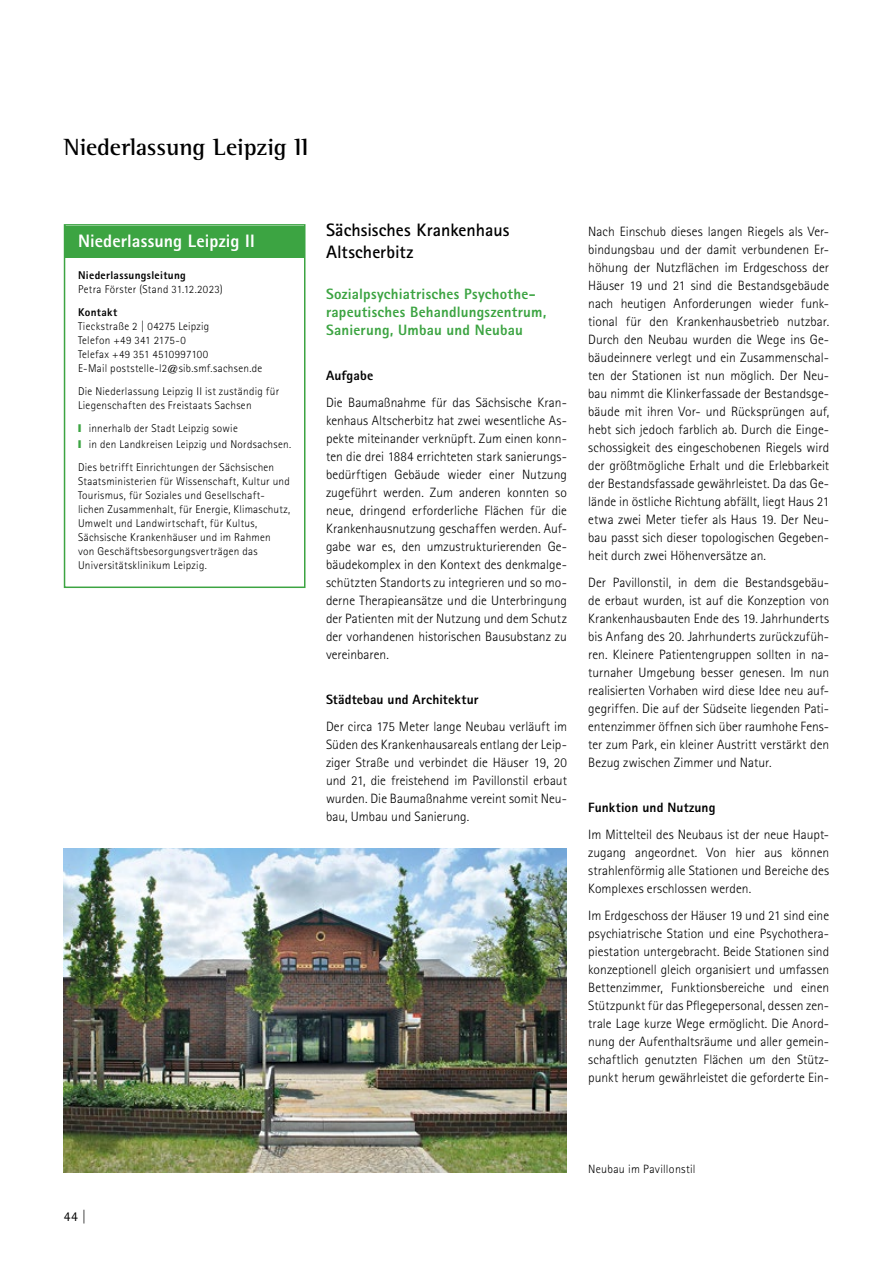
<style>
.page{position:relative;width:893px;height:1263px;background:#fff}
.page>*{position:absolute;margin:0;border:0;box-sizing:border-box;transform-origin:0 0}
._00-NR_Inhalt_Überschrift_2__Ordnung{font:700 24px "Rotis Semi Serif Std";letter-spacing:-.005em;color:#000}
._00_Inhalt_Überschrift_3__Ordnung{font:700 18px/21.6px "Rotis Sans Serif Std";color:#000}
.t1{font:800 18px "Rotis Sans Serif Std";letter-spacing:.005em;color:#fff}
._00_Inhalt_Überschrift_4__Ordnung{font:800 15px/18px "Rotis Sans Serif Std";letter-spacing:.015em;color:#3ca442}
._00_Fließtext{font:300 13.5px/18px "Rotis Sans Serif Std";letter-spacing:.005em;color:#000;text-align:justify}
._00_Fließtext-2{font:800 13.5px "Rotis Sans Serif Std";letter-spacing:.01em;color:#000}
.t2{font:13.5px "Rotis Sans Serif Std";color:#000}
._00_Bildunterschriften{font:300 12px "Rotis Sans Serif Std";letter-spacing:.02em;color:#000}
.Kasten_Fließtext{font:300 11.25px/14.1px "Rotis Sans Serif Std";letter-spacing:.025em;color:#000}
.Kasten_Stickpunkte{font:300 11.25px "Rotis Sans Serif Std";letter-spacing:.025em;color:#000}
.s1{font-weight:800}
</style>
<div class="page">
<div style="left:65px;top:226px;width:239px;height:31px;background:#3ca442"></div>
<div style="left:64px;top:224px;width:241px;height:364px;border:2px solid #3ca442"></div>
<img style="left:64px;top:848px;width:503px;height:324px">
<h2 class="_00-NR_Inhalt_Überschrift_2__Ordnung" style="left:64px;top:133px;width:246px">Niederlassung Leipzig II</h2>
<h3 class="t1" style="left:78px;top:229px;width:178px">Niederlassung Leipzig II</h3>
<p class="Kasten_Fließtext" style="left:78px;top:268px;width:146px"><span class="s1">Niederlassungsleitung<br></span>Petra Förster (Stand 31.12.2023)</p>
<p class="Kasten_Fließtext" style="left:78px;top:305px;width:186px"><span class="s1">Kontakt<br></span>Tieckstraße 2 | 04275 Leipzig<br>Telefon +49 341 2175-0<br>Telefax +49 351 4510997100<br>E-Mail poststelle-l2@sib.smf.sachsen.de</p>
<p class="Kasten_Fließtext" style="left:78px;top:384px;width:203px">Die Niederlassung Leipzig II ist zuständig für<br>Liegenschaften des Freistaats Sachsen</p>
<p class="Kasten_Stickpunkte" style="left:89px;top:421px;width:151px">innerhalb der Stadt Leipzig sowie</p>
<p class="Kasten_Stickpunkte" style="left:89px;top:438px;width:204px">in den Landkreisen Leipzig und Nordsachsen.</p>
<p class="Kasten_Fließtext" style="left:78px;top:460px;width:214px">Dies betrifft Einrichtungen der Sächsischen Staatsministerien für Wissenschaft, Kultur und Tourismus, für Soziales und Gesellschaft&shy;lichen Zusammenhalt, für Energie, Klimaschutz, Umwelt und Landwirtschaft, für Kultus, Sächsische Krankenhäuser und im Rahmen<br>von Geschäftsbesorgungsverträgen das Universitätsklinikum Leipzig.</p>
<h3 class="_00_Inhalt_Überschrift_3__Ordnung" style="left:326px;top:219px;width:185px">Sächsisches Krankenhaus<br>Altscherbitz</h3>
<h4 class="_00_Inhalt_Überschrift_4__Ordnung" style="left:326px;top:285px;width:222px">Sozialpsychiatrisches Psychothe&shy;rapeutisches Behandlungszentrum,<br>Sanierung, Umbau und Neubau</h4>
<p class="_00_Fließtext-2" style="left:326px;top:367px;width:49px">Aufgabe</p>
<p class="_00_Fließtext" style="left:326px;top:394px;width:242px">Die Baumaßnahme für das Sächsische Kran&shy;kenhaus Altscherbitz hat zwei wesentliche As&shy;pekte miteinander verknüpft. Zum einen konn&shy;ten die drei 1884 errichteten stark sanierungs&shy;bedürftigen Gebäude wieder einer Nutzung zugeführt werden. Zum anderen konnten so neue, dringend erforderliche Flächen für die Krankenhausnutzung geschaffen werden. Auf&shy;gabe war es, den umzustrukturierenden Ge&shy;bäudekomplex in den Kontext des denkmalge&shy;schützten Standorts zu integrieren und so mo&shy;derne Therapieansätze und die Unterbringung der Patienten mit der Nutzung und dem Schutz der vorhandenen historischen Bausubstanz zu vereinbaren.</p>
<p class="_00_Fließtext-2" style="left:326px;top:691px;width:154px">Städtebau und Architektur</p>
<p class="_00_Fließtext" style="left:326px;top:718px;width:242px">Der circa 175 Meter lange Neubau verläuft im Süden des Krankenhausareals entlang der Leip&shy;ziger Straße und verbindet die Häuser 19, 20 und 21, die freistehend im Pavillonstil erbaut wurden. Die Baumaßnahme vereint somit Neu&shy;bau, Umbau und Sanierung.</p>
<p class="_00_Fließtext" style="left:588px;top:223px;width:242px">Nach Einschub dieses langen Riegels als Ver&shy;bindungsbau und der damit verbundenen Er&shy;höhung der Nutzflächen im Erdgeschoss der Häuser 19 und 21 sind die Bestandsgebäude nach heutigen Anforderungen wieder funk&shy;tional für den Krankenhausbetrieb nutzbar.<br>Durch den Neubau wurden die Wege ins Ge&shy;bäudeinnere verlegt und ein Zusammenschal&shy;ten der Stationen ist nun möglich. Der Neu&shy;bau nimmt die Klinkerfassade der Bestandsge&shy;bäude mit ihren Vor- und Rücksprüngen auf, hebt sich jedoch farblich ab. Durch die Einge&shy;schossigkeit des eingeschobenen Riegels wird der größtmögliche Erhalt und die Erlebbarkeit der Bestandsfassade gewährleistet. Da das Ge&shy;lände in östliche Richtung abfällt, liegt Haus 21 etwa zwei Meter tiefer als Haus 19. Der Neu&shy;bau passt sich dieser topologischen Gegeben&shy;heit durch zwei Höhenversätze an.</p>
<p class="_00_Fließtext" style="left:588px;top:574px;width:242px">Der Pavillonstil, in dem die Bestandsgebäu&shy;de erbaut wurden, ist auf die Konzeption von Krankenhausbauten Ende des 19. Jahrhunderts bis Anfang des 20. Jahrhunderts zurückzufüh&shy;ren. Kleinere Patientengruppen sollten in na&shy;turnaher Umgebung besser genesen. Im nun realisierten Vorhaben wird diese Idee neu auf&shy;gegriffen. Die auf der Südseite liegenden Pati&shy;entenzimmer öffnen sich über raumhohe Fens&shy;ter zum Park, ein kleiner Austritt verstärkt den Bezug zwischen Zimmer und Natur.</p>
<p class="_00_Fließtext-2" style="left:588px;top:799px;width:129px">Funktion und Nutzung</p>
<p class="_00_Fließtext" style="left:588px;top:826px;width:242px">Im Mittelteil des Neubaus ist der neue Haupt&shy;zugang angeordnet. Von hier aus können strahlenförmig alle Stationen und Bereiche des Komplexes erschlossen werden.</p>
<p class="_00_Fließtext" style="left:588px;top:907px;width:242px">Im Erdgeschoss der Häuser 19 und 21 sind eine psychiatrische Station und eine Psychothera&shy;piestation untergebracht. Beide Stationen sind konzeptionell gleich organisiert und umfassen Bettenzimmer, Funktionsbereiche und einen Stützpunkt für das Pflegepersonal, dessen zen&shy;trale Lage kurze Wege ermöglicht. Die Anord&shy;nung der Aufenthaltsräume und aller gemein&shy;schaftlich genutzten Flächen um den Stütz&shy;punkt herum gewährleistet die geforderte Ein-</p>
<p class="t2" style="left:64px;top:1209px;width:24px">44 |</p>
<p class="_00_Bildunterschriften" style="left:588px;top:1161px;width:109px">Neubau im Pavillonstil</p>
</div>
